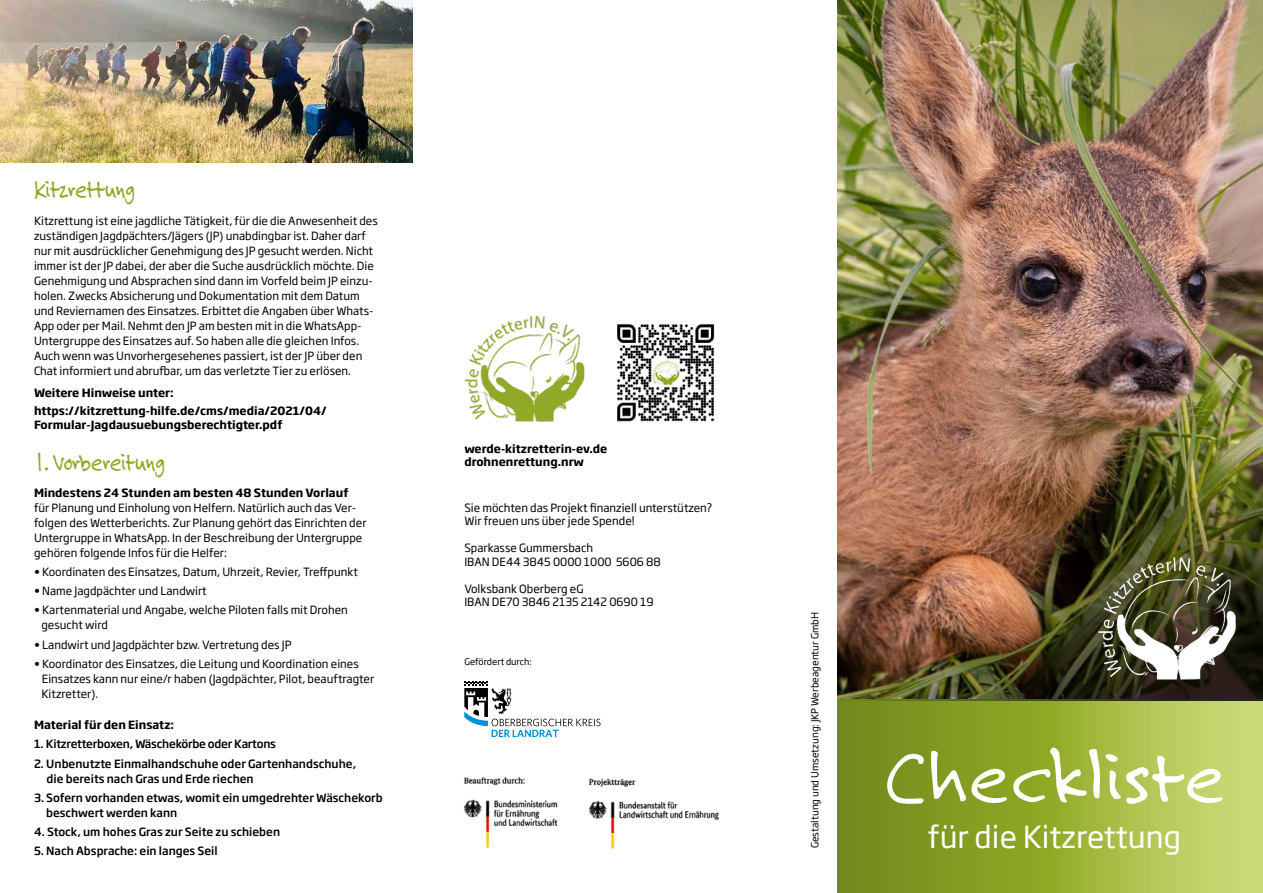
<style>
.page{position:relative;width:1263px;height:893px;background:#fff}
.page>*{position:absolute;margin:0;border:0;box-sizing:border-box;transform-origin:0 0}
.t1{font:78px "Felt Tip Roman";letter-spacing:.01em;color:#fff}
.t2{font:30px "Soho Gothic Pro";color:#fff}
.t3{font:27px "Felt Tip Roman";letter-spacing:-.025em;color:#8ea924;scale:.85 1}
.t4{font:11.25px/15px "Soho Gothic Pro";color:#000}
.t5{font:500 11.25px/15px "Soho Gothic Pro";color:#000}
.t6{font:700 11.25px/17.7px "Soho Gothic Pro";color:#000}
.t7{font:500 11.25px "Soho Gothic Pro";letter-spacing:-.02em;color:#000}
.t8{font:9.75px "Soho Gothic Pro";color:#000}
.t9{font:9px "Soho Gothic Pro";color:#000}
</style>
<div class="page">
<img style="left:838px;top:0;width:425px;height:404px">
<svg style="left:838px;top:700px;width:425px;height:193px;background:#98ae3a"></svg>
<img style="left:463px;top:777px;width:95px;height:71px">
<svg style="left:464px;top:681px;width:136px;height:56px"></svg>
<img style="left:588px;top:778px;width:131px;height:71px">
<img style="left:0;top:0;width:412px;height:162px">
<img style="left:838px;top:404px;width:425px;height:296px">
<img style="left:1095px;top:555px;width:143px;height:128px">
<img style="left:617px;top:324px;width:98px;height:97px">
<img style="left:464px;top:315px;width:121px;height:106px">
<h3 class="t3" style="left:34px;top:172px;width:121px">Kitzrettung</h3>
<p class="t4" style="left:34px;top:213px;width:345px">Kitzrettung ist eine jagdliche Tätigkeit, für die die Anwesenheit des zuständigen Jagdpächters/Jägers (JP) unabdingbar ist. Daher darf nur mit ausdrücklicher Genehmigung des JP gesucht werden. Nicht immer ist der JP dabei, der aber die Suche ausdrücklich möchte. Die Genehmigung und Absprachen sind dann im Vorfeld beim JP einzu&shy;holen. Zwecks Absicherung und Dokumentation mit dem Datum und Reviernamen des Einsatzes. Erbittet die Angaben über Whats-App oder per Mail. Nehmt den JP am besten mit in die WhatsApp-Untergruppe des Einsatzes auf. So haben alle die gleichen Infos.<br>Auch wenn was Unvorhergesehenes passiert, ist der JP über den Chat informiert und abrufbar, um das verletzte Tier zu erlösen.</p>
<p class="t6" style="left:34px;top:384px;width:294px">Weitere Hinweise unter: https://kitzrettung-hilfe.de/cms/media/2021/04/</p>
<p class="t6" style="left:34px;top:415px;width:250px">Formular-Jagdausuebungsberechtigter.pdf</p>
<h3 class="t3" style="left:34px;top:445px;width:156px">1. Vorbereitung</h3>
<p class="t6" style="left:34px;top:483px;width:316px">Mindestens 24 Stunden am besten 48 Stunden Vorlauf</p>
<p class="t4" style="left:34px;top:499px;width:334px">für Planung und Einholung von Helfern. Natürlich auch das Ver&shy;folgen des Wetterberichts. Zur Planung gehört das Einrichten der Untergruppe in WhatsApp. In der Beschreibung der Untergruppe gehören folgende Infos für die Helfer:</p>
<p class="t4" style="left:34px;top:564px;width:325px">• Koordinaten des Einsatzes, Datum, Uhrzeit, Revier, Treffpunkt</p>
<p class="t4" style="left:34px;top:583px;width:174px">• Name Jagdpächter und Landwirt</p>
<p class="t4" style="left:41px;top:602px;width:308px;text-indent:-7px">• Kartenmaterial und Angabe, welche Piloten falls mit Drohen gesucht wird</p>
<p class="t4" style="left:34px;top:636px;width:259px">• Landwirt und Jagdpächter bzw. Vertretung des JP</p>
<p class="t4" style="left:41px;top:656px;width:334px;text-indent:-7px">• Koordinator des Einsatzes, die Leitung und Koordination eines<br>Einsatzes kann nur eine/r haben (Jagdpächter, Pilot, beauftragter<br>Kitzretter).</p>
<p class="t6" style="left:34px;top:715px;width:141px">Material für den Einsatz:</p>
<p class="t7" style="left:34px;top:735px;width:243px">1. Kitzretterboxen, Wäschekörbe oder Kartons</p>
<p class="t5" style="left:47px;top:755px;width:311px;text-indent:-13px">2. Unbenutzte Einmalhandschuhe oder Gartenhandschuhe, die bereits nach Gras und Erde riechen</p>
<p class="t5" style="left:46px;top:789px;width:338px;text-indent:-12px">3. Sofern vorhanden etwas, womit ein umgedrehter Wäschekorb beschwert werden kann</p>
<p class="t5" style="left:34px;top:824px;width:248px">4. Stock, um hohes Gras zur Seite zu schieben</p>
<p class="t5" style="left:34px;top:843px;width:185px">5. Nach Absprache: ein langes Seil</p>
<p class="t6" style="left:464px;top:441px;width:145px;line-height:13.5px">werde-kitzretterin-ev.de drohnenrettung.nrw</p>
<p class="t4" style="left:464px;top:500px;width:249px;line-height:13.5px">Sie möchten das Projekt finanziell unterstützen?<br>Wir freuen uns über jede Spende!</p>
<p class="t4" style="left:464px;top:541px;width:198px;line-height:13.5px">Sparkasse Gummersbach<br>IBAN DE44 3845 0000 1000 5606 88</p>
<p class="t4" style="left:464px;top:581px;width:191px;line-height:13.5px">Volksbank Oberberg eG<br>IBAN DE70 3846 2135 2142 0690 19</p>
<p class="t9" style="left:464px;top:655px;width:69px">Gefördert durch:</p>
<p class="t8" style="left:807px;top:848px;width:238px;rotate:-90deg">Gestaltung und Umsetzung: JKP Werbeagentur GmbH</p>
<h1 class="t1" style="left:884px;top:730px;width:342px">Checkliste</h1>
<h2 class="t2" style="left:928px;top:814px;width:255px">für die Kitzrettung</h2>
</div>
